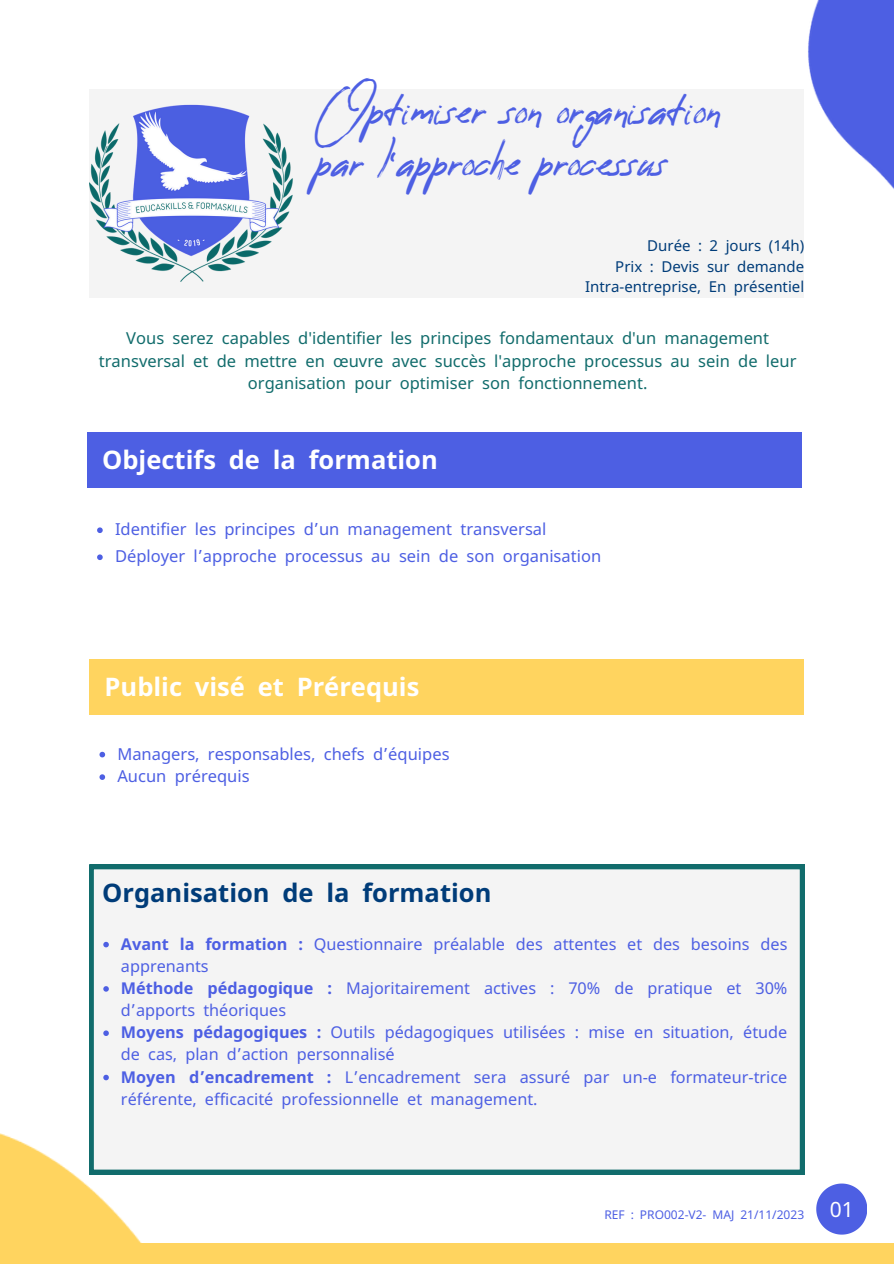
<style>
.page{position:relative;width:894px;height:1264px;background:#fff}
.page>*{position:absolute;margin:0;border:0;box-sizing:border-box;transform-origin:0 0}
.t1{font:36px/51.8px "Reey";color:#4d5fe3}
.t2{font:700 25.5px "Noto Sans";color:#fff}
.t3{font:700 25.5px "Noto Sans";color:#003c79}
.t4{font:21px "Noto Sans";color:#fff}
.t5{font:16.5px/22.5px "Noto Sans";color:#116c6c;text-align:center}
.t6{font:16.5px "Noto Sans";color:#4d5fe3}
.t7{font:16.2px/22.2px "Noto Sans";color:#4d5fe3}
.t8{font:15px/20.2px "Noto Sans";color:#003c79}
.t9{font:12px "Noto Sans";color:#4d5fe3}
.s1{font-family:"Noto Sans Gurmukhi"}
.s2{font-weight:700}
.s3{font-family:"Noto Sans Gurmukhi";font-weight:700}
</style>
<div class="page">
<div style="left:89px;top:89px;width:715px;height:208px;background:#f4f4f4"></div>
<svg style="left:816px;top:1183px;width:50px;height:51px"></svg>
<img style="left:0;top:1133px;width:225px;height:110px">
<div style="left:0;top:1243px;width:893px;height:20px;background:#ffd45f"></div>
<img style="left:89px;top:104px;width:204px;height:178px">
<div style="left:87px;top:432px;width:714px;height:56px;background:#4d5fe3"></div>
<svg style="left:97px;top:527px;width:6px;height:6px"></svg>
<svg style="left:97px;top:554px;width:6px;height:6px"></svg>
<div style="left:89px;top:658px;width:715px;height:56px;background:#ffd45f"></div>
<svg style="left:99px;top:751px;width:6px;height:6px"></svg>
<svg style="left:99px;top:774px;width:6px;height:6px"></svg>
<img style="left:798px;top:0;width:95px;height:298px">
<div style="left:89px;top:864px;width:715px;height:310px;background:#f4f4f4"></div>
<svg style="left:103px;top:941px;width:6px;height:6px"></svg>
<svg style="left:103px;top:986px;width:6px;height:5px"></svg>
<svg style="left:103px;top:1030px;width:6px;height:5px"></svg>
<svg style="left:103px;top:1074px;width:6px;height:6px"></svg>
<p class="t1" style="left:315px;top:87px;width:406px">Optimiser son organisation par l’approche processus</p>
<p class="t8" style="left:615px;top:235px;width:190px;text-indent:32px">Durée : 2 jours (14h)<br>Prix : Devis sur</p>
<h2 class="t8" style="left:585px;top:256px;width:220px;text-align:right">demande<br>Intra-entreprise, En présentiel</h2>
<p class="t5" style="left:99px;top:327px;width:699px">Vous serez capables d'identifier les principes fondamentaux d'un management transversal et de mettre en œuvre avec succès l'approche processus au sein de leur organisation pour optimiser son fonctionnement.</p>
<p class="t2" style="left:102px;top:442px;width:337px">Objectifs de la formation</p>
<p class="t6" style="left:115px;top:517px;width:433px">Identifier les principes d<span class="s1">’</span>un management transversal</p>
<p class="t6" style="left:115px;top:544px;width:487px">Déployer l<span class="s1">’</span>approche processus au sein de son organisation</p>
<p class="t2" style="left:105px;top:668px;width:316px">Public visé et Prérequis</p>
<p class="t6" style="left:117px;top:742px;width:333px">Managers, responsables, chefs d<span class="s1">’</span>équipes</p>
<p class="t6" style="left:117px;top:764px;width:134px">Aucun prérequis</p>
<p class="t3" style="left:102px;top:874px;width:390px">Organisation de la formation</p>
<p class="t7" style="left:121px;top:932px;width:630px"><span class="s2">Avant la formation :</span> Questionnaire préalable des attentes et des besoins</p>
<p class="t7" style="left:760px;top:932px;width:28px">des</p>
<p class="t7" style="left:121px;top:954px;width:621px">apprenants<br><span class="s2">Méthode pédagogique :</span> Majoritairement actives : 70% de pratique et</p>
<p class="t7" style="left:755px;top:976px;width:34px">30%</p>
<p class="t7" style="left:121px;top:998px;width:667px">d<span class="s1">’</span>apports théoriques<br><span class="s2">Moyens pédagogiques :</span> Outils pédagogiques utilisées : mise en situation, étude de cas, plan d<span class="s1">’</span>action personnalisé<br><span class="s2">Moyen d</span><span class="s3">’</span><span class="s2">encadrement :</span> L<span class="s1">’</span>encadrement sera assuré par un-e formateur-trice référente, efficacité professionnelle et management.</p>
<h3 class="t9" style="left:604px;top:1206px;width:131px">REF : PRO002-V2- MAJ</h3>
<h3 class="t9" style="left:740px;top:1206px;width:65px">21/11/2023</h3>
<h1 class="t4" style="left:829px;top:1194px;width:26px">01</h1>
</div>
